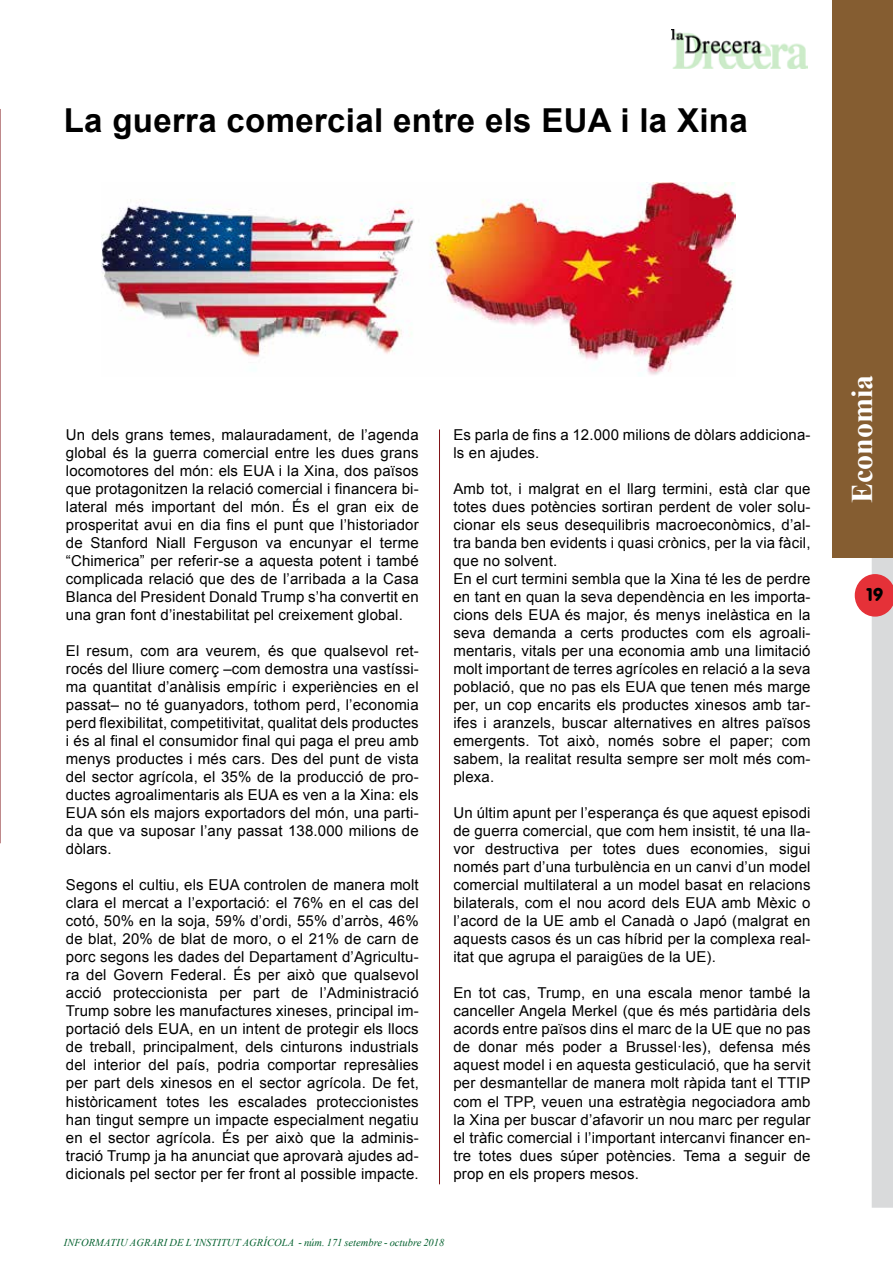
<style>
.page{position:relative;width:893px;height:1263px;background:#fff}
.page>*{position:absolute;margin:0;border:0;box-sizing:border-box;transform-origin:0 0}
.t1{font:700 33px "Arial";letter-spacing:.01em;color:#000}
.t2{font:700 30px "Times New Roman";color:#fff}
.t3{font:18px "VAG Rounded BT";color:#000}
.t4{font:15px/18px "Arial";letter-spacing:.01em;color:#000;text-align:justify}
.t5{font:italic 10.5px "Times New Roman";letter-spacing:.01em;color:#005f2c}
</style>
<div class="page">
<svg style="left:855px;top:557px;width:38px;height:651px"></svg>
<img style="left:672px;top:30px;width:136px;height:38px">
<div style="left:833px;top:0;width:60px;height:557px;background:#855d31"></div>
<hr style="left:0;top:109px;width:1px;height:734px;background:#801418">
<hr style="left:439px;top:429px;width:1px;height:755px;background:#801418">
<img style="left:102px;top:182px;width:633px;height:193px">
<h1 class="t1" style="left:64px;top:99px;width:685px">La guerra comercial entre els EUA i la Xina</h1>
<p class="t4" style="left:66px;top:426px;width:354px">Un dels grans temes, malauradament, de l’agenda global és la guerra comercial entre les dues grans locomotores del món: els EUA i la Xina, dos països que protagonitzen la relació comercial i financera bi&shy;lateral més important del món. És el gran eix de prosperitat avui en dia fins el punt que l’historiador de Stanford Niall Ferguson va encunyar el terme “Chimerica” per referir-se a aquesta potent i també complicada relació que des de l’arribada a la Casa Blanca del President Donald Trump s’ha convertit en una gran font d’inestabilitat pel creixement global.</p>
<p class="t4" style="left:66px;top:642px;width:354px">El resum, com ara veurem, és que qualsevol ret&shy;rocés del lliure comerç –com demostra una vastíssi&shy;ma quantitat d’anàlisis empíric i experiències en el passat– no té guanyadors, tothom perd, l’economia perd flexibilitat, competitivitat, qualitat dels productes i és al final el consumidor final qui paga el preu amb menys productes i més cars. Des del punt de vista del sector agrícola, el 35% de la producció de pro&shy;ductes agroalimentaris als EUA es ven a la Xina: els EUA són els majors exportadors del món, una parti&shy;da que va suposar l’any passat 138.000 milions de dòlars.</p>
<p class="t4" style="left:66px;top:876px;width:354px">Segons el cultiu, els EUA controlen de manera molt clara el mercat a l’exportació: el 76% en el cas del cotó, 50% en la soja, 59% d’ordi, 55% d’arròs, 46% de blat, 20% de blat de moro, o el 21% de carn de porc segons les dades del Departament d’Agricultu&shy;ra del Govern Federal. És per això que qualsevol acció proteccionista per part de l’Administració Trump sobre les manufactures xineses, principal im&shy;portació dels EUA, en un intent de protegir els llocs de treball, principalment, dels cinturons industrials del interior del país, podria comportar represàlies per part dels xinesos en el sector agrícola. De fet, històricament totes les escalades proteccionistes han tingut sempre un impacte especialment negatiu en el sector agrícola. És per això que la adminis&shy;tració Trump ja ha anunciat que aprovarà ajudes ad&shy;dicionals pel sector per fer front al possible impacte.</p>
<p class="t4" style="left:453px;top:426px;width:359px">Es parla de fins a 12.000 milions de dòlars addiciona&shy;ls en ajudes.</p>
<p class="t4" style="left:453px;top:480px;width:359px;text-align:left">Amb tot, i malgrat en el llarg termini, està clar que totes dues potències sortiran perdent de voler solu&shy;cionar els seus desequilibris macroeconòmics, d’al&shy;tra banda ben evidents i quasi crònics, per la via fàcil, que no solvent.<br>En el curt termini sembla que la Xina té les de perdre en tant en quan la seva dependència en les importa&shy;cions dels EUA és major, és menys inelàstica en la seva demanda a certs productes com els agroali&shy;mentaris, vitals per una economia amb una limitació molt important de terres agrícoles en relació a la seva població, que no pas els EUA que tenen més marge per, un cop encarits els productes xinesos amb tar&shy;ifes i aranzels, buscar alternatives en altres països emergents. Tot això, només sobre el paper; com sabem, la realitat resulta sempre ser molt més com&shy;plexa.</p>
<p class="t4" style="left:453px;top:804px;width:359px">Un últim apunt per l’esperança és que aquest episodi de guerra comercial, que com hem insistit, té una lla&shy;vor destructiva per totes dues economies, sigui només part d’una turbulència en un canvi d’un model comercial multilateral a un model basat en relacions bilaterals, com el nou acord dels EUA amb Mèxic o l’acord de la UE amb el Canadà o Japó (malgrat en aquests casos és un cas híbrid per la complexa real&shy;itat que agrupa el paraigües de la UE).</p>
<p class="t4" style="left:453px;top:984px;width:359px">En tot cas, Trump, en una escala menor també la canceller Angela Merkel (que és més partidària dels acords entre països dins el marc de la UE que no pas de donar més poder a Brussel·les), defensa més aquest model i en aquesta gesticulació, que ha servit per desmantellar de manera molt ràpida tant el TTIP com el TPP, veuen una estratègia negociadora amb la Xina per buscar d’afavorir un nou marc per regular el tràfic comercial i l’important intercanvi financer en&shy;tre totes dues súper potències. Tema a seguir de prop en els propers mesos.</p>
<p class="t5" style="left:64px;top:1235px;width:382px">INFORMATIU AGRARI DE L’INSTITUT AGRÍCOLA - núm. 171 setembre - octubre 2018</p>
<h2 class="t2" style="left:841px;top:503px;width:130px;rotate:-90deg">Economia</h2>
<p class="t3" style="left:867px;top:584px;width:18px">19</p>
</div>
